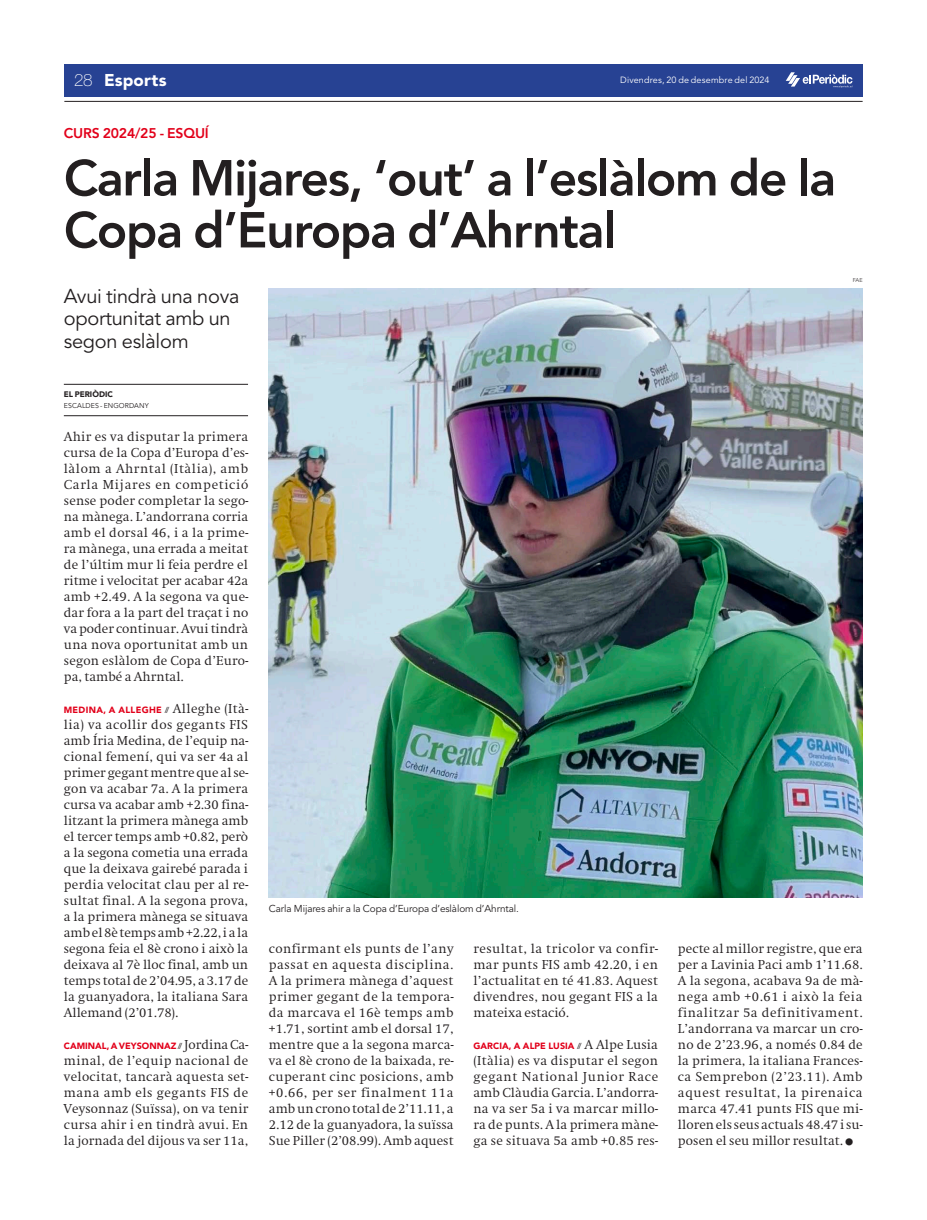
<style>
.page{position:relative;width:927px;height:1220px;background:#fff}
.page>*{position:absolute;margin:0;border:0;box-sizing:border-box;transform-origin:0 0}
.t1{font:800 50px/52px "Avenir LT Std";letter-spacing:-.025em;color:#231f20}
.t2{font:20px/22.5px "Avenir LT Std";letter-spacing:-.015em;color:#231f20}
.t3{font:900 17px "Avenir LT Std";letter-spacing:.01em;color:#fff}
.t4{font:800 14px "Avenir LT Std";letter-spacing:-.015em;color:#e2001a}
.t5{font:300 12.5px/16px "Swift ND Std";letter-spacing:.005em;color:#231f20;text-align:justify}
.t6{font:10px "Avenir LT Std";letter-spacing:-.01em;color:#231f20}
.t7{font:900 9px "Avenir LT Std";letter-spacing:.005em;color:#e2001a}
.t8{font:9px "Avenir LT Std";letter-spacing:.02em;color:#fff}
.t9{font:900 9px "Avenir LT Std";letter-spacing:.035em;color:#e2001a}
.t10{font:900 8px "Avenir LT Std";letter-spacing:.005em;color:#231f20}
.t11{font:7px "Avenir LT Std";letter-spacing:.01em;color:#231f20}
.t12{font:300 5.5px "Avenir LT Std";color:#231f20}
.s1{font-family:"Helvetica Neue LT Std";font-weight:100}
.s2{font-family:"Swift ND Std";font-weight:300;font-size:12.5px;color:#231f20}
</style>
<div class="page">
<div style="left:64px;top:64px;width:798px;height:32px;background:#274293"></div>
<svg style="left:785px;top:72px;width:67px;height:16px"></svg>
<hr style="left:64px;top:101px;width:798px;height:1px;background:#231f20">
<img style="left:269px;top:288px;width:593px;height:609px">
<hr style="left:64px;top:384px;width:184px;height:1px;background:#231f20">
<hr style="left:64px;top:415px;width:184px;height:1px;background:#231f20">
<h3 class="t3" style="left:74px;top:70px;width:94px"><span class="s1">28</span> Esports</h3>
<p class="t8" style="left:620px;top:75px;width:151px">Divendres, 20 de desembre del 2024</p>
<p class="t4" style="left:64px;top:125px;width:146px">CURS 2024/25 - ESQUÍ</p>
<h1 class="t1" style="left:64px;top:152px;width:773px">Carla Mijares, ‘out’ a l’eslàlom de la<br>Copa d’Europa d’Ahrntal</h1>
<h2 class="t2" style="left:64px;top:285px;width:177px">Avui tindrà una nova oportunitat amb un segon eslàlom</h2>
<p class="t10" style="left:64px;top:390px;width:51px">EL PERIÒDIC</p>
<p class="t11" style="left:64px;top:402px;width:86px">ESCALDES - ENGORDANY</p>
<p class="t12" style="left:852px;top:277px;width:11px">FAE</p>
<p class="t5" style="left:64px;top:429px;width:186px">Ahir es va disputar la primera cursa de la Copa d’Europa d’es&shy;làlom a Ahrntal (Itàlia), amb Carla Mijares en competició sense poder completar la sego&shy;na mànega. L’andorrana corria amb el dorsal 46, i a la prime&shy;ra mànega, una errada a meitat de l’últim mur li feia perdre el ritme i velocitat per acabar 42a amb +2.49. A la segona va que&shy;dar fora a la part del traçat i no va poder continuar. Avui tindrà una nova oportunitat amb un segon eslàlom de Copa d’Euro&shy;pa, també a Ahrntal.</p>
<p class="t9" style="left:64px;top:704px;width:186px">MEDINA, A ALLEGHE <span class="s2">Alleghe (Ità-</span></p>
<p class="t5" style="left:64px;top:717px;width:186px">lia) va acollir dos gegants FIS amb Íria Medina, de l’equip na&shy;cional femení, qui va ser 4a al primer gegant mentre que al se&shy;gon va acabar 7a. A la primera cursa va acabar amb +2.30 fina&shy;litzant la primera mànega amb el tercer temps amb +0.82, però a la segona cometia una errada que la deixava gairebé parada i perdia velocitat clau per al re&shy;sultat final. A la segona prova, a la primera mànega se situava amb el 8è temps amb +2.22, i a la segona feia el 8è crono i això la deixava al 7è lloc final, amb un temps total de 2’04.95, a 3.17 de la guanyadora, la italiana Sara Allemand (2’01.78).</p>
<p class="t7" style="left:64px;top:1040px;width:186px">CAMINAL, A VEYSONNAZ <span class="s2">Jordina Ca-</span></p>
<p class="t5" style="left:64px;top:1053px;width:186px">minal, de l’equip nacional de velocitat, tancarà aquesta set&shy;mana amb els gegants FIS de Veysonnaz (Suïssa), on va tenir cursa ahir i en tindrà avui. En la jornada del dijous va ser 11a,</p>
<p class="t6" style="left:269px;top:903px;width:252px">Carla Mijares ahir a la Copa d’Europa d’eslàlom d’Ahrntal.</p>
<p class="t5" style="left:269px;top:941px;width:186px">confirmant els punts de l’any passat en aquesta disciplina.<br>A la primera mànega d’aquest primer gegant de la tempora&shy;da marcava el 16è temps amb +1.71, sortint amb el dorsal 17, mentre que a la segona marca&shy;va el 8è crono de la baixada, re&shy;cuperant cinc posicions, amb +0.66, per ser finalment 11a amb un crono total de 2’11.11, a 2.12 de la guanyadora, la suïssa Sue Piller (2’08.99). Amb aquest</p>
<p class="t5" style="left:473px;top:941px;width:186px">resultat, la tricolor va confir&shy;mar punts FIS amb 42.20, i en l’actualitat en té 41.83. Aquest divendres, nou gegant FIS a la mateixa estació.</p>
<p class="t7" style="left:473px;top:1040px;width:186px">GARCIA, A ALPE LUSIA <span class="s2">A Alpe Lusia</span></p>
<p class="t5" style="left:473px;top:1053px;width:186px">(Itàlia) es va disputar el segon gegant National Junior Race amb Clàudia Garcia. L’andorra&shy;na va ser 5a i va marcar millo&shy;ra de punts. A la primera màne&shy;ga se situava 5a amb +0.85 res-</p>
<p class="t5" style="left:678px;top:941px;width:186px">pecte al millor registre, que era per a Lavinia Paci amb 1’11.68.<br>A la segona, acabava 9a de mà&shy;nega amb +0.61 i això la feia finalitzar 5a definitivament.<br>L’andorrana va marcar un cro&shy;no de 2’23.96, a només 0.84 de la primera, la italiana Frances&shy;ca Semprebon (2’23.11). Amb aquest resultat, la pirenaica marca 47.41 punts FIS que mi&shy;lloren els seus actuals 48.47 i su&shy;posen el seu millor resultat.</p>
</div>
